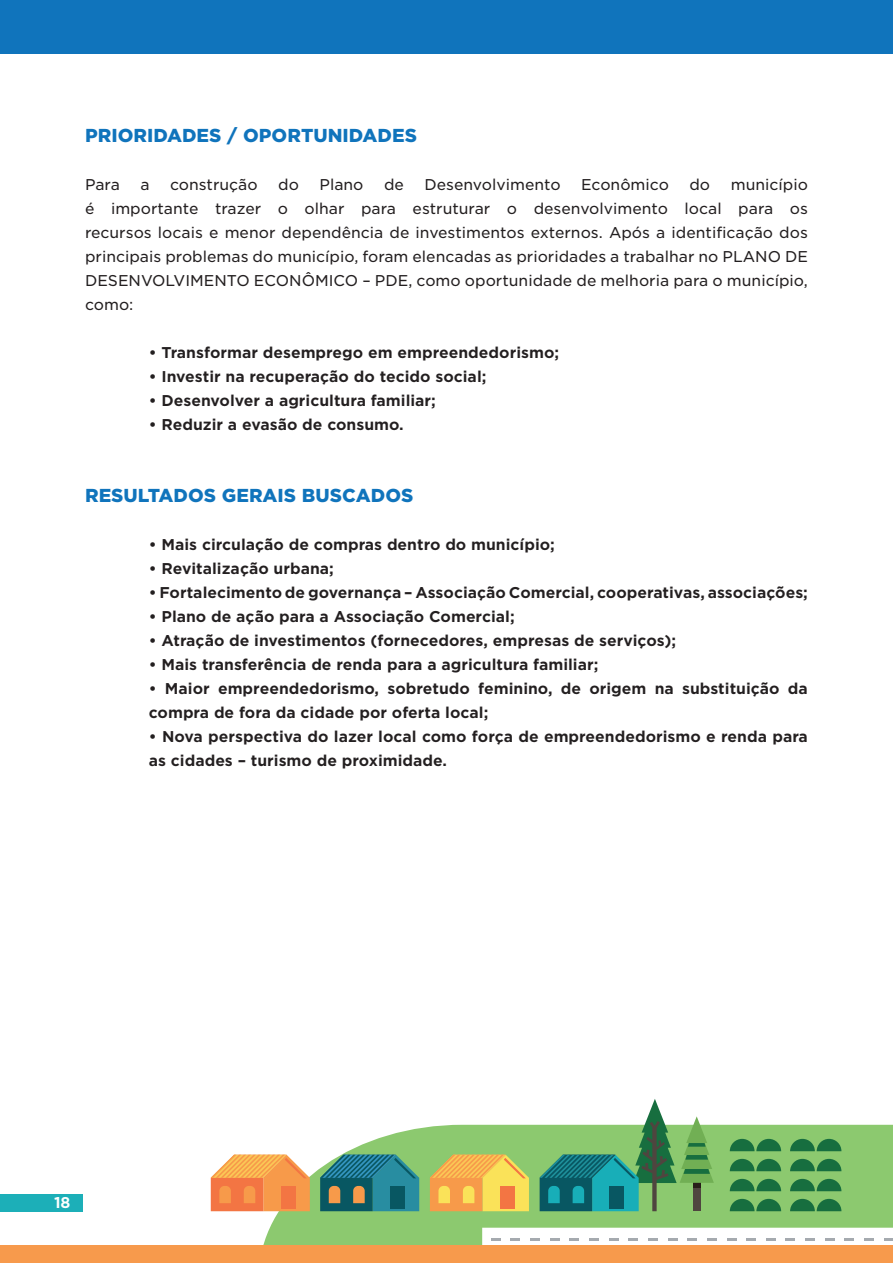
<style>
.page{position:relative;width:893px;height:1263px;background:#fff}
.page>*{position:absolute;margin:0;border:0;box-sizing:border-box;transform-origin:0 0}
.t1{font:900 18px "Gotham S Sm";color:#1074bc}
.t2{font:700 15px/24px "Gotham S Sm";color:#231f20}
.t3{font:15px/24px "Gotham S Sm";color:#231f20;text-align:justify}
.t4{font:700 15px "Gotham S Sm";color:#fff}
</style>
<div class="page">
<svg style="left:260px;top:1125px;width:633px;height:121px;fill:#8cc96f"></svg>
<svg style="left:430px;top:1155px;width:52px;height:56px;background:#eeae50"></svg>
<svg style="left:320px;top:1155px;width:99px;height:56px;background:#357e82"></svg>
<svg style="left:211px;top:1155px;width:99px;height:56px;background:#f69c5a"></svg>
<svg style="left:540px;top:1099px;width:174px;height:36px"></svg>
<svg style="left:482px;top:1135px;width:411px;height:111px;background:#86ba7e"></svg>
<svg style="left:884px;top:1238px;width:9px;height:2px"></svg>
<svg style="left:864px;top:1238px;width:10px;height:2px"></svg>
<svg style="left:844px;top:1238px;width:10px;height:2px"></svg>
<svg style="left:825px;top:1238px;width:10px;height:2px"></svg>
<svg style="left:805px;top:1238px;width:10px;height:2px"></svg>
<svg style="left:785px;top:1238px;width:10px;height:2px"></svg>
<svg style="left:766px;top:1238px;width:10px;height:2px"></svg>
<svg style="left:746px;top:1238px;width:10px;height:2px"></svg>
<svg style="left:727px;top:1238px;width:9px;height:2px"></svg>
<svg style="left:707px;top:1238px;width:10px;height:2px"></svg>
<svg style="left:687px;top:1238px;width:10px;height:2px"></svg>
<svg style="left:668px;top:1238px;width:9px;height:2px"></svg>
<svg style="left:648px;top:1238px;width:10px;height:2px"></svg>
<svg style="left:628px;top:1238px;width:10px;height:2px"></svg>
<svg style="left:609px;top:1238px;width:9px;height:2px"></svg>
<svg style="left:589px;top:1238px;width:10px;height:2px"></svg>
<svg style="left:569px;top:1238px;width:10px;height:2px"></svg>
<svg style="left:550px;top:1238px;width:10px;height:2px"></svg>
<svg style="left:530px;top:1238px;width:10px;height:2px"></svg>
<svg style="left:510px;top:1238px;width:10px;height:2px"></svg>
<svg style="left:491px;top:1238px;width:10px;height:2px"></svg>
<div style="left:0;top:1246px;width:893px;height:17px;background:#f79a4c"></div>
<div style="left:0;top:1194px;width:83px;height:18px;background:#1cafb8"></div>
<div style="left:0;top:0;width:893px;height:54px;background:#1074bc"></div>
<p class="t1" style="left:85px;top:123px;width:334px">PRIORIDADES / OPORTUNIDADES</p>
<p class="t3" style="left:85px;top:172px;width:36px">Para</p>
<p class="t3" style="left:140px;top:172px;width:11px">a</p>
<p class="t3" style="left:170px;top:172px;width:89px">construção</p>
<p class="t3" style="left:278px;top:172px;width:22px">do</p>
<p class="t3" style="left:319px;top:172px;width:46px">Plano</p>
<p class="t3" style="left:384px;top:172px;width:21px">de</p>
<p class="t3" style="left:424px;top:172px;width:138px">Desenvolvimento</p>
<p class="t3" style="left:581px;top:172px;width:89px">Econômico</p>
<p class="t3" style="left:689px;top:172px;width:22px">do</p>
<p class="t3" style="left:85px;top:172px;width:724px;text-indent:646px">município é importante trazer o olhar para estruturar o desenvolvimento local para os recursos locais e menor dependência de investimentos externos. Após a identificação dos principais problemas do município, foram elencadas as prioridades a trabalhar no PLANO DE DESENVOLVIMENTO ECONÔMICO – PDE, como oportunidade de melhoria para o município, como:</p>
<p class="t2" style="left:149px;top:340px;width:412px">• Transformar desemprego em empreendedorismo;</p>
<p class="t2" style="left:149px;top:364px;width:339px">• Investir na recuperação do tecido social;</p>
<p class="t2" style="left:149px;top:388px;width:289px">• Desenvolver a agricultura familiar;</p>
<p class="t2" style="left:149px;top:412px;width:256px">• Reduzir a evasão de consumo.</p>
<p class="t1" style="left:85px;top:483px;width:330px">RESULTADOS GERAIS BUSCADOS</p>
<p class="t2" style="left:149px;top:532px;width:408px">• Mais circulação de compras dentro do município;</p>
<p class="t2" style="left:149px;top:556px;width:187px">• Revitalização urbana;</p>
<p class="t2" style="left:149px;top:580px;width:661px">• Fortalecimento de governança – Associação Comercial, cooperativas, associações;</p>
<p class="t2" style="left:149px;top:604px;width:367px">• Plano de ação para a Associação Comercial;</p>
<p class="t2" style="left:149px;top:628px;width:529px">• Atração de investimentos (fornecedores, empresas de serviços);</p>
<p class="t2" style="left:149px;top:652px;width:451px">• Mais transferência de renda para a agricultura familiar;</p>
<p class="t2" style="left:149px;top:676px;width:661px">• Maior empreendedorismo, sobretudo feminino, de origem na substituição da compra de fora da cidade por oferta local;</p>
<p class="t2" style="left:149px;top:724px;width:661px">• Nova perspectiva do lazer local como força de empreendedorismo e renda para as cidades – turismo de proximidade.</p>
<p class="t4" style="left:54px;top:1192px;width:18px">18</p>
</div>
